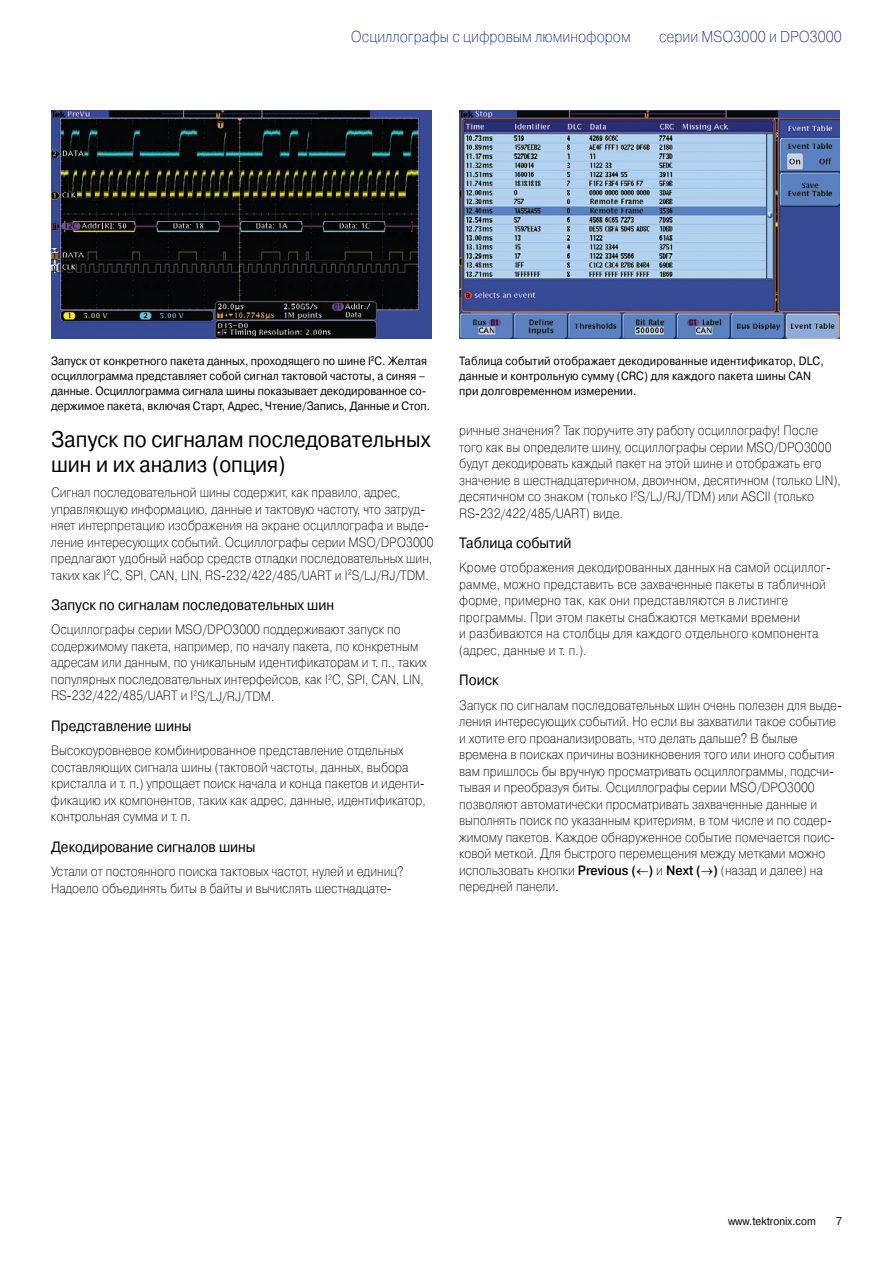
<style>
.page{position:relative;width:893px;height:1263px;background:#fff}
.page>*{position:absolute;margin:0;border:0;box-sizing:border-box;transform-origin:0 0}
.t1{font:22.5px/25.5px "Pragmatica C";color:#000;scale:.9 1}
.t2{font:15.75px "Pragmatica Light C";color:#1a3281;scale:.9 1}
.t3{font:15px "Pragmatica C";color:#000;scale:.9 1}
.t4{font:13.5px/16.5px "Pragmatica Light C";color:#000;scale:.9 1}
.t5{font:12px/15px "Pragmatica C";color:#000;scale:.9 1}
.t6{font:11.25px "Pragmatica C";color:#000;scale:.9 1}
.s1{font-weight:700}
</style>
<div class="page">
<img style="left:51px;top:111px;width:380px;height:228px">
<img style="left:459px;top:111px;width:380px;height:228px">
<p class="t2" style="left:351px;top:28px;width:312px">Осциллографы с цифровым люминофором</p>
<p class="t2" style="left:659px;top:28px;width:205px">серии MSO3000 и DPO3000</p>
<p class="t5" style="left:51px;top:354px;width:423px">Запуск от конкретного пакета данных, проходящего по шине I<sup>2</sup>C. Желтая осциллограмма представляет собой сигнал тактовой частоты, а синяя – данные. Осциллограмма сигнала шины показывает декодированное со&shy;держимое пакета, включая Старт, Адрес, Чтение/Запись, Данные и Стоп.</p>
<p class="t5" style="left:459px;top:354px;width:407px">Таблица событий отображает декодированные идентификатор, DLC, данные и контрольную сумму (CRC) для каждого пакета шины CAN при долговременном измерении.</p>
<h1 class="t1" style="left:51px;top:427px;width:423px">Запуск по сигналам последовательных шин и их анализ (опция)</h1>
<p class="t4" style="left:51px;top:484px;width:427px">Сигнал последовательной шины содержит, как правило, адрес, управляющую информацию, данные и тактовую частоту, что затруд&shy;няет интерпретацию изображения на экране осциллографа и выде&shy;ление интересующих событий. Осциллографы серии MSO/DPO3000 предлагают удобный набор средств отладки последовательных шин, таких как I<sup>2</sup>C, SPI, CAN, LIN, RS-232/422/485/UART и I<sup>2</sup>S/LJ/RJ/TDM.</p>
<p class="t3" style="left:51px;top:597px;width:316px">Запуск по сигналам последовательных шин</p>
<p class="t4" style="left:51px;top:622px;width:419px">Осциллографы серии MSO/DPO3000 поддерживают запуск по содержимому пакета, например, по началу пакета, по конкретным адресам или данным, по уникальным идентификаторам и т. п., таких популярных последовательных интерфейсов, как I<sup>2</sup>C, SPI, CAN, LIN, RS-232/422/485/UART и I<sup>2</sup>S/LJ/RJ/TDM.</p>
<p class="t3" style="left:51px;top:718px;width:157px">Представление шины</p>
<p class="t4" style="left:51px;top:742px;width:418px">Высокоуровневое комбинированное представление отдельных составляющих сигнала шины (тактовой частоты, данных, выбора кристалла и т. п.) упрощает поиск начала и конца пакетов и иденти&shy;фикацию их компонентов, таких как адрес, данные, идентификатор, контрольная сумма и т. п.</p>
<p class="t3" style="left:51px;top:838px;width:229px">Декодирование сигналов шины</p>
<p class="t4" style="left:51px;top:863px;width:393px">Устали от постоянного поиска тактовых частот, нулей и единиц?<br>Надоело объединять биты в байты и вычислять шестнадцате-</p>
<p class="t4" style="left:459px;top:422px;width:425px">ричные значения? Так поручите эту работу осциллографу! После того как вы определите шину, осциллографы серии MSO/DPO3000 будут декодировать каждый пакет на этой шине и отображать его значение в шестнадцатеричном, двоичном, десятичном (только LIN), десятичном со знаком (только I<sup>2</sup>S/LJ/RJ/TDM) или ASCII (только RS-232/422/485/UART) виде.</p>
<p class="t3" style="left:459px;top:535px;width:126px">Таблица событий</p>
<p class="t4" style="left:459px;top:560px;width:415px">Кроме отображения декодированных данных на самой осциллог&shy;рамме, можно представить все захваченные пакеты в табличной форме, примерно так, как они представляются в листинге программы. При этом пакеты снабжаются метками времени<br>и разбиваются на столбцы для каждого отдельного компонента (адрес, данные и т. п.).</p>
<p class="t3" style="left:459px;top:672px;width:45px">Поиск</p>
<p class="t4" style="left:459px;top:697px;width:427px">Запуск по сигналам последовательных шин очень полезен для выде&shy;ления интересующих событий. Но если вы захватили такое событие и хотите его проанализировать, что делать дальше? В былые времена в поисках причины возникновения того или иного события вам пришлось бы вручную просматривать осциллограммы, подсчи&shy;тывая и преобразуя биты. Осциллографы серии MSO/DPO3000 позволяют автоматически просматривать захваченные данные и выполнять поиск по указанным критериям, в том числе и по содер&shy;жимому пакетов. Каждое обнаруженное событие помечается поис&shy;ковой меткой. Для быстрого перемещения между метками можно использовать кнопки <span class="s1">Previous (</span>←<span class="s1">)</span> и <span class="s1">Next (</span>→<span class="s1">)</span> (назад и далее) на передней панели.</p>
<p class="t6" style="left:728px;top:1215px;width:99px">www.tektronix.com</p>
<p class="t6" style="left:836px;top:1215px;width:8px">7</p>
</div>
